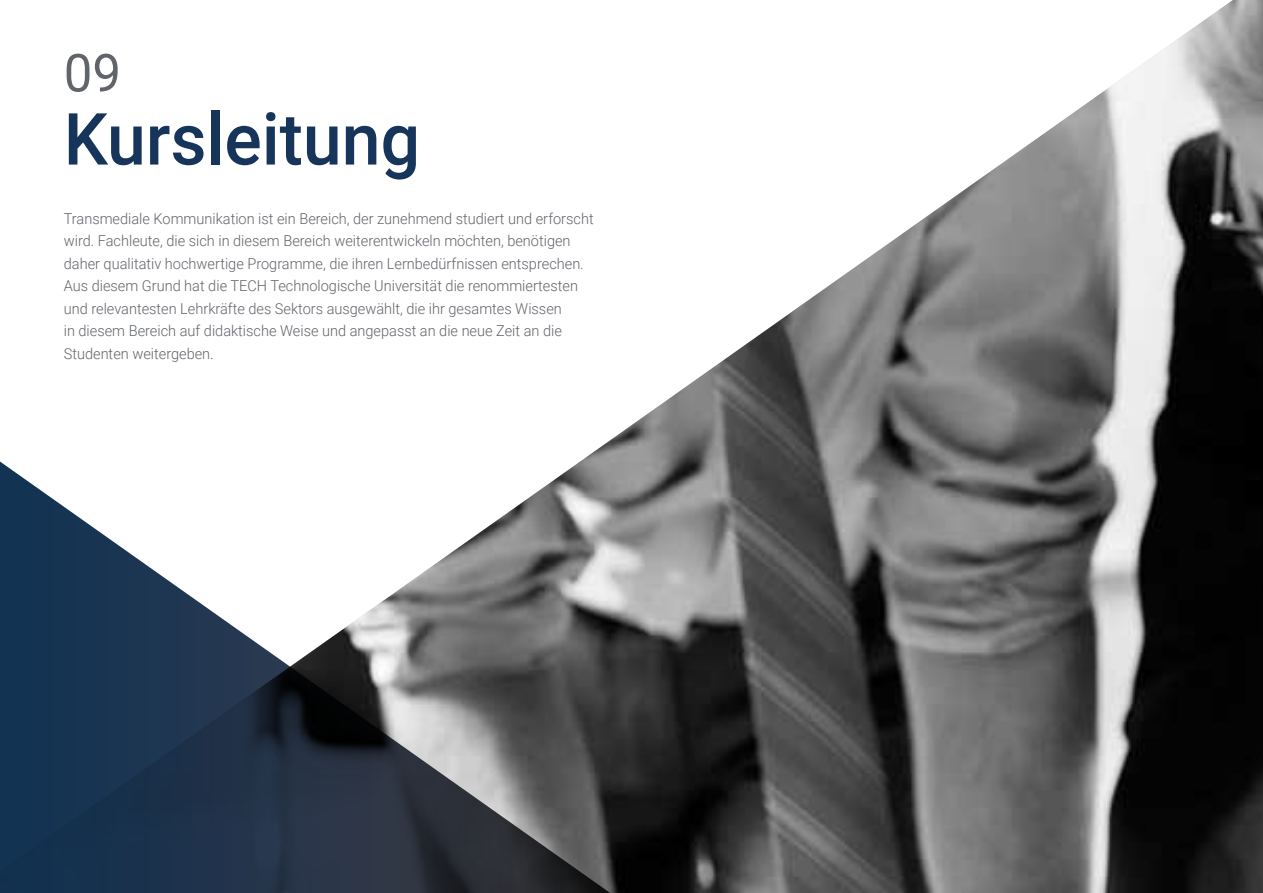
<style>
.page{position:relative;width:1263px;height:893px;background:#fff}
.page>*{position:absolute;margin:0;border:0;box-sizing:border-box;transform-origin:0 0}
.t1{font:500 72px "Roboto";color:#17355b}
.t2{font:52.5px "Roboto";color:#61646a}
.t3{font:300 15px/22.5px "Roboto";color:#61646a}
</style>
<div class="page">
<img style="left:602px;top:0;width:661px;height:893px">
<svg style="left:0;top:446px;width:640px;height:447px"></svg>
<h2 class="t2" style="left:64px;top:36px;width:59px">09</h2>
<h1 class="t1" style="left:64px;top:89px;width:358px">Kursleitung</h1>
<p class="t3" style="left:64px;top:207px;width:531px">Transmediale Kommunikation ist ein Bereich, der zunehmend studiert und erforscht wird. Fachleute, die sich in diesem Bereich weiterentwickeln möchten, benötigen daher qualitativ hochwertige Programme, die ihren Lernbedürfnissen entsprechen.<br>Aus diesem Grund hat die TECH Technologische Universität die renommiertesten und relevantesten Lehrkräfte des Sektors ausgewählt, die ihr gesamtes Wissen<br>in diesem Bereich auf didaktische Weise und angepasst an die neue Zeit an die Studenten weitergeben.</p>
</div>
